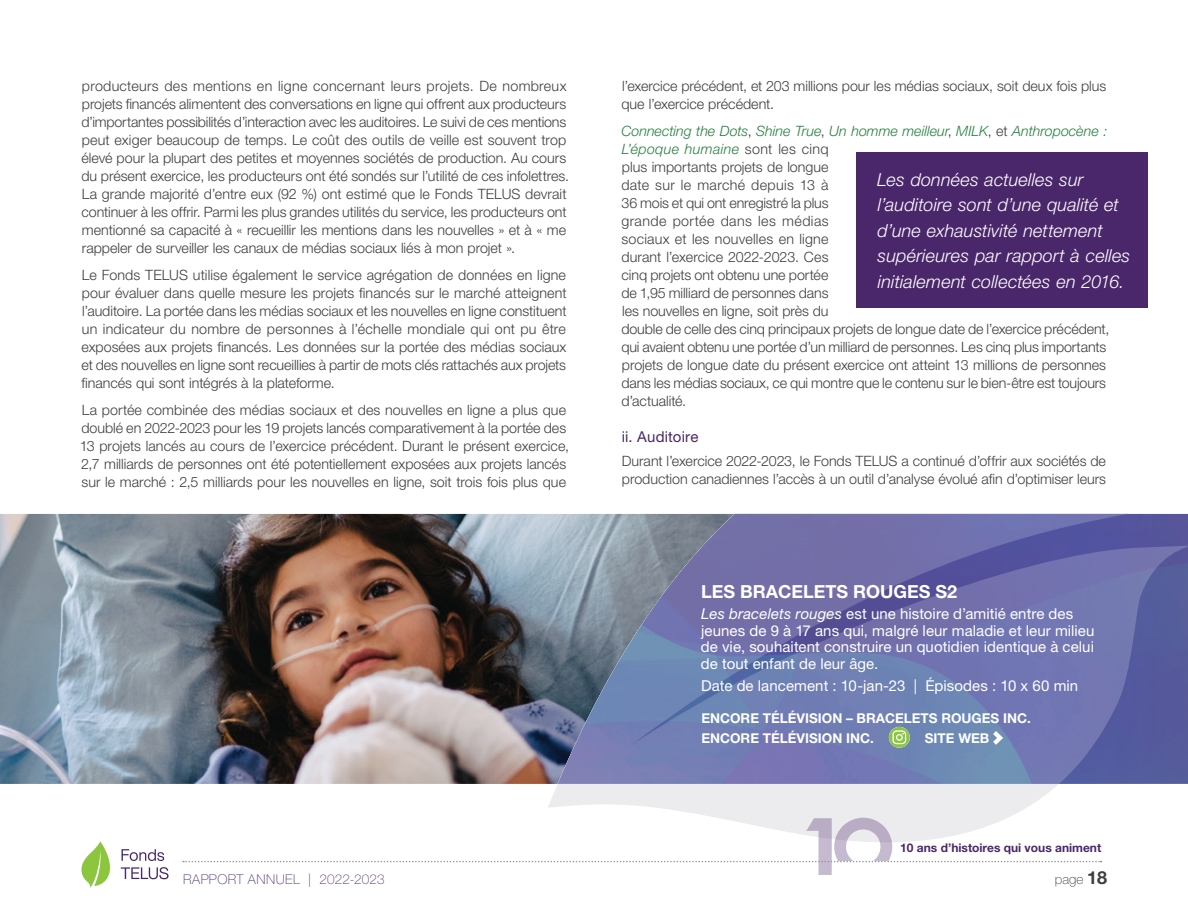
<style>
.page{position:relative;width:1188px;height:918px;background:#fff}
.page>*{position:absolute;margin:0;border:0;box-sizing:border-box;transform-origin:0 0}
.Pullquote{font:italic 300 18px/25.5px "Helvetica Neue LT Std";letter-spacing:.01em;color:#fff}
.ProjectBanner_Caption_Head{font:700 18px "Helvetica Neue LT Std";color:#fff}
.ProjectBanner_Caption{font:15px/16.5px "Helvetica Neue LT Std";letter-spacing:.005em;color:#fff}
.ProjectBanner_ReleaseDate{font:15px "Helvetica Neue LT Std";letter-spacing:.005em;color:#fff}
.Subhead_level_3{font:15px "Helvetica Neue LT Std";letter-spacing:.01em;color:#4a276b}
.Body_Fre{font:300 14.25px/18px "Helvetica Neue LT Std";color:#3e3e3f}
.ProjectBanner_Production_Co{font:700 13.5px/19.5px "Helvetica Neue LT Std";color:#fff}
.t1{font:100 13.5px "Helvetica Neue LT Std";letter-spacing:.025em;color:#573775}
.t2{font:100 13.5px "Helvetica Neue LT Std";color:#3e3e3f}
.t3{font:700 12px "Helvetica Neue LT Std";color:#4a276b}
.s1{font-style:italic;color:#26803e}
.s2{font-style:italic}
.s3{font-weight:700;font-size:18px}
</style>
<div class="page">
<img style="left:0;top:514px;width:548px;height:270px">
<svg style="left:548px;top:784px;width:510px;height:34px;fill:#ececee"></svg>
<svg style="left:548px;top:514px;width:640px;height:270px;background:#6e76aa"></svg>
<svg style="left:889px;top:727px;width:21px;height:21px"></svg>
<svg style="left:892px;top:730px;width:14px;height:14px"></svg>
<svg style="left:993px;top:731px;width:10px;height:14px"></svg>
<div style="left:856px;top:153px;width:292px;height:155px;background:#4a276b"></div>
<svg style="left:183px;top:818px;width:919px;height:57px"></svg>
<svg style="left:81px;top:841px;width:88px;height:47px"></svg>
<p class="Body_Fre" style="left:81px;top:77px;width:489px">producteurs des mentions en ligne concernant leurs projets. De nombreux projets financés alimentent des conversations en ligne qui offrent aux producteurs d’importantes possibilités d’interaction avec les auditoires. Le suivi de ces mentions peut exiger beaucoup de temps. Le coût des outils de veille est souvent trop élevé pour la plupart des petites et moyennes sociétés de production. Au cours du présent exercice, les producteurs ont été sondés sur l’utilité de ces infolettres.<br>La grande majorité d’entre eux (92 %) ont estimé que le Fonds TELUS devrait continuer à les offrir. Parmi les plus grandes utilités du service, les producteurs ont mentionné sa capacité à « recueillir les mentions dans les nouvelles » et à « me rappeler de surveiller les canaux de médias sociaux liés à mon projet ».</p>
<p class="Body_Fre" style="left:81px;top:266px;width:487px;text-align:justify">Le Fonds TELUS utilise également le service agrégation de données en ligne pour évaluer dans quelle mesure les projets financés sur le marché atteignent l’auditoire. La portée dans les médias sociaux et les nouvelles en ligne constituent un indicateur du nombre de personnes à l’échelle mondiale qui ont pu être exposées aux projets financés. Les données sur la portée des médias sociaux et des nouvelles en ligne sont recueillies à partir de mots clés rattachés aux projets financés qui sont intégrés à la plateforme.</p>
<p class="Body_Fre" style="left:80px;top:401px;width:491px">La portée combinée des médias sociaux et des nouvelles en ligne a plus que doublé en 2022-2023 pour les 19 projets lancés comparativement à la portée des 13 projets lancés au cours de l’exercice précédent. Durant le présent exercice, 2,7 milliards de personnes ont été potentiellement exposées aux projets lancés sur le marché : 2,5 milliards pour les nouvelles en ligne, soit trois fois plus que</p>
<p class="Body_Fre" style="left:621px;top:77px;width:486px">l’exercice précédent, et 203 millions pour les médias sociaux, soit deux fois plus que l’exercice précédent.</p>
<p class="Body_Fre" style="left:621px;top:122px;width:489px"><span class="s1">Connecting the Dots</span>, <span class="s1">Shine True</span>, <span class="s1">Un homme meilleur</span>, <span class="s1">MILK</span>, et <span class="s1">Anthropocène :<br>L’époque humaine</span> sont les cinq<br>plus importants projets de longue<br>date sur le marché depuis 13 à<br>36 mois et qui ont enregistré la plus<br>grande portée dans les médias<br>sociaux et les nouvelles en ligne<br>durant l’exercice 2022-2023. Ces<br>cinq projets ont obtenu une portée<br>de 1,95 milliard de personnes dans<br>les nouvelles en ligne, soit près du<br>double de celle des cinq principaux projets de longue date de l’exercice précédent, qui avaient obtenu une portée d’un milliard de personnes. Les cinq plus importants projets de longue date du présent exercice ont atteint 13 millions de personnes dans les médias sociaux, ce qui montre que le contenu sur le bien-être est toujours d’actualité.</p>
<p class="Subhead_level_3" style="left:622px;top:428px;width:78px">ii. Auditoire</p>
<p class="Body_Fre" style="left:622px;top:452px;width:486px">Durant l’exercice 2022-2023, le Fonds TELUS a continué d’offrir aux sociétés de production canadiennes l’accès à un outil d’analyse évolué afin d’optimiser leurs</p>
<p class="Pullquote" style="left:877px;top:166px;width:255px">Les données actuelles sur l’auditoire sont d’une qualité et d’une exhaustivité nettement supérieures par rapport à celles initialement collectées en 2016.</p>
<p class="ProjectBanner_Caption_Head" style="left:701px;top:580px;width:258px">LES BRACELETS ROUGES S2</p>
<p class="ProjectBanner_Caption" style="left:701px;top:606px;width:395px"><span class="s2">Les bracelets rouges</span> est une histoire d’amitié entre des jeunes de 9 à 17 ans qui, malgré leur maladie et leur milieu de vie, souhaitent construire un quotidien identique à celui de tout enfant de leur âge.</p>
<p class="ProjectBanner_ReleaseDate" style="left:701px;top:677px;width:379px">Date de lancement : 10-jan-23 | Épisodes : 10 x 60 min</p>
<p class="ProjectBanner_Production_Co" style="left:701px;top:708px;width:331px">ENCORE TÉLÉVISION – BRACELETS ROUGES INC.<br>ENCORE TÉLÉVISION INC.</p>
<p class="ProjectBanner_Production_Co" style="left:925px;top:728px;width:66px">SITE WEB</p>
<p class="t3" style="left:900px;top:840px;width:203px">10 ans d’histoires qui vous animent</p>
<p class="t1" style="left:183px;top:871px;width:203px">RAPPORT ANNUEL | 2022-2023</p>
<p class="t2" style="left:1055px;top:871px;width:54px">page <span class="s3">18</span></p>
</div>
